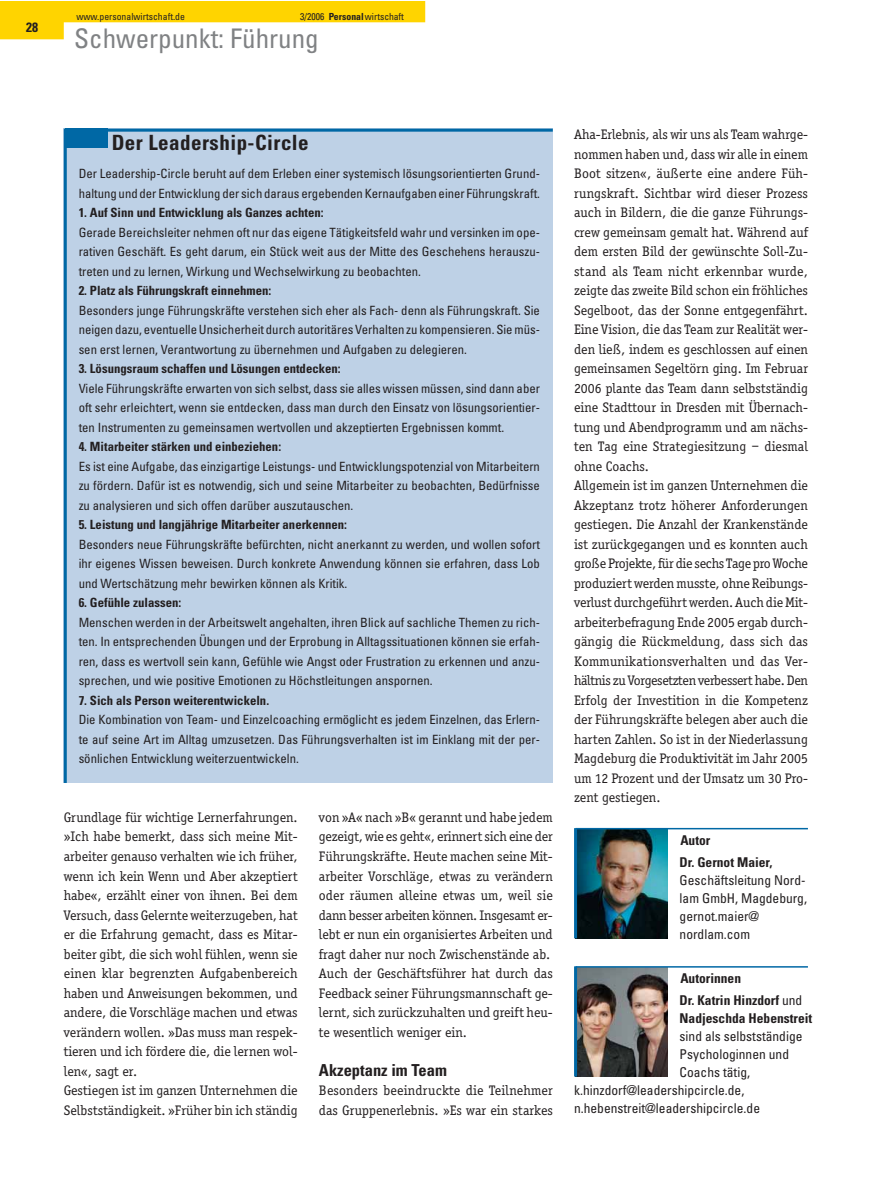
<style>
.page{position:relative;width:893px;height:1191px;background:#fff}
.page>*{position:absolute;margin:0;border:0;box-sizing:border-box;transform-origin:0 0}
.t1{font:condensed 27px "Univers";color:#808284}
.t2{font:700 condensed 21px "Univers";letter-spacing:.02em;color:#231f20}
.t3{font:700 condensed 16.5px "Univers";color:#231f20}
.t4{font:14.25px/19.5px "Officina Serif";color:#231f20}
.t5{font:condensed 13.5px/18px "Univers";color:#231f20}
.t6{font:700 condensed 13.5px/18px "Univers";color:#231f20}
.t7{font:condensed 12.75px/19.5px "Univers";color:#231f20;text-align:justify}
.t8{font:700 condensed 12.75px "Univers";color:#231f20}
.t9{font:condensed 9.75px "Univers";color:#231f20}
.s1{font-weight:700}
.s2{font-weight:400}
</style>
<div class="page">
<svg style="left:0;top:1px;width:425px;height:38px"></svg>
<img style="left:577px;top:829px;width:91px;height:109px">
<hr style="left:576px;top:828px;width:232px;height:1px;background:#0068a5">
<hr style="left:574px;top:828px;width:3px;height:110px;background:#0068a5">
<img style="left:577px;top:967px;width:91px;height:109px">
<hr style="left:576px;top:966px;width:232px;height:1px;background:#0068a5">
<hr style="left:574px;top:966px;width:3px;height:110px;background:#0068a5">
<div style="left:64px;top:129px;width:489px;height:654px;background:#bed1e6"></div>
<div style="left:65px;top:129px;width:43px;height:19px;background:#0068a5"></div>
<hr style="left:64px;top:129px;width:3px;height:654px;background:#0068a5">
<hr style="left:65px;top:129px;width:488px;height:3px;background:#0068a5">
<p class="t6" style="left:26px;top:20px;width:13px">28</p>
<p class="t9" style="left:77px;top:13px;width:110px">www.personalwirtschaft.de</p>
<p class="t9" style="left:300px;top:13px;width:105px">3/2006 <span class="s1">Personal</span>wirtschaft</p>
<h1 class="t1" style="left:74px;top:28px;width:246px">Schwerpunkt: Führung</h1>
<h2 class="t2" style="left:112px;top:135px;width:199px">Der Leadership-Circle</h2>
<p class="t4" style="left:574px;top:126px;width:235px">Aha-Erlebnis, als wir uns als Team wahrge&shy;nommen haben und, dass wir alle in einem Boot sitzen«, äußerte eine andere Füh&shy;rungskraft. Sichtbar wird dieser Prozess auch in Bildern, die die ganze Führungs&shy;crew gemeinsam gemalt hat. Während auf dem ersten Bild der gewünschte Soll-Zu&shy;stand als Team nicht erkennbar wurde, zeigte das zweite Bild schon ein fröhliches Segelboot, das der Sonne entgegenfährt.<br>Eine Vision, die das Team zur Realität wer&shy;den ließ, indem es geschlossen auf einen gemeinsamen Segeltörn ging. Im Februar 2006 plante das Team dann selbstständig eine Stadttour in Dresden mit Übernach&shy;tung und Abendprogramm und am nächs&shy;ten Tag eine Strategiesitzung – diesmal ohne Coachs.<br>Allgemein ist im ganzen Unternehmen die Akzeptanz trotz höherer Anforderungen gestiegen. Die Anzahl der Krankenstände ist zurückgegangen und es konnten auch große Projekte, für die sechs Tage pro Woche produziert werden musste, ohne Reibungs&shy;verlust durchgeführt werden. Auch die Mit&shy;arbeiterbefragung Ende 2005 ergab durch&shy;gängig die Rückmeldung, dass sich das Kommunikationsverhalten und das Ver&shy;hältnis zu Vorgesetzten verbessert habe. Den Erfolg der Investition in die Kompetenz der Führungskräfte belegen aber auch die harten Zahlen. So ist in der Niederlassung Magdeburg die Produktivität im Jahr 2005 um 12 Prozent und der Umsatz um 30 Pro&shy;zent gestiegen.</p>
<p class="t7" style="left:79px;top:165px;width:463px">Der Leadership-Circle beruht auf dem Erleben einer systemisch lösungsorientierten Grund&shy;haltung und der Entwicklung der sich daraus ergebenden Kernaufgaben einer Führungskraft.</p>
<p class="t8" style="left:79px;top:208px;width:247px">1. Auf Sinn und Entwicklung als Ganzes achten:</p>
<p class="t7" style="left:79px;top:224px;width:463px">Gerade Bereichsleiter nehmen oft nur das eigene Tätigkeitsfeld wahr und versinken im ope&shy;rativen Geschäft. Es geht darum, ein Stück weit aus der Mitte des Geschehens herauszu&shy;treten und zu lernen, Wirkung und Wechselwirkung zu beobachten.</p>
<p class="t8" style="left:79px;top:286px;width:194px">2. Platz als Führungskraft einnehmen:</p>
<p class="t7" style="left:79px;top:302px;width:463px">Besonders junge Führungskräfte verstehen sich eher als Fach- denn als Führungskraft. Sie neigen dazu, eventuelle Unsicherheit durch autoritäres Verhalten zu kompensieren. Sie müs&shy;sen erst lernen, Verantwortung zu übernehmen und Aufgaben zu delegieren.</p>
<p class="t8" style="left:79px;top:364px;width:264px">3. Lösungsraum schaffen und Lösungen entdecken:</p>
<p class="t7" style="left:79px;top:380px;width:463px">Viele Führungskräfte erwarten von sich selbst, dass sie alles wissen müssen, sind dann aber oft sehr erleichtert, wenn sie entdecken, dass man durch den Einsatz von lösungsorientier&shy;ten Instrumenten zu gemeinsamen wertvollen und akzeptierten Ergebnissen kommt.</p>
<p class="t8" style="left:79px;top:442px;width:204px">4. Mitarbeiter stärken und einbeziehen:</p>
<p class="t7" style="left:79px;top:458px;width:463px">Es ist eine Aufgabe, das einzigartige Leistungs- und Entwicklungspotenzial von Mitarbeitern zu fördern. Dafür ist es notwendig, sich und seine Mitarbeiter zu beobachten, Bedürfnisse zu analysieren und sich offen darüber auszutauschen.</p>
<p class="t8" style="left:79px;top:520px;width:270px">5. Leistung und langjährige Mitarbeiter anerkennen:</p>
<p class="t7" style="left:79px;top:536px;width:463px">Besonders neue Führungskräfte befürchten, nicht anerkannt zu werden, und wollen sofort ihr eigenes Wissen beweisen. Durch konkrete Anwendung können sie erfahren, dass Lob und Wertschätzung mehr bewirken können als Kritik.</p>
<p class="t8" style="left:79px;top:598px;width:104px">6. Gefühle zulassen:</p>
<p class="t7" style="left:79px;top:614px;width:463px">Menschen werden in der Arbeitswelt angehalten, ihren Blick auf sachliche Themen zu rich&shy;ten. In entsprechenden Übungen und der Erprobung in Alltagssituationen können sie erfah&shy;ren, dass es wertvoll sein kann, Gefühle wie Angst oder Frustration zu erkennen und anzu&shy;sprechen, und wie positive Emotionen zu Höchstleitungen anspornen.</p>
<p class="t8" style="left:79px;top:695px;width:192px">7. Sich als Person weiterentwickeln.</p>
<p class="t7" style="left:79px;top:711px;width:463px">Die Kombination von Team- und Einzelcoaching ermöglicht es jedem Einzelnen, das Erlern&shy;te auf seine Art im Alltag umzusetzen. Das Führungsverhalten ist im Einklang mit der per&shy;sönlichen Entwicklung weiterzuentwickeln.</p>
<p class="t4" style="left:64px;top:808px;width:235px">Grundlage für wichtige Lernerfahrungen. »Ich habe bemerkt, dass sich meine Mit&shy;arbeiter genauso verhalten wie ich früher, wenn ich kein Wenn und Aber akzeptiert habe«, erzählt einer von ihnen. Bei dem Versuch, dass Gelernte weiterzugeben, hat er die Erfahrung gemacht, dass es Mitar&shy;beiter gibt, die sich wohl fühlen, wenn sie einen klar begrenzten Aufgabenbereich haben und Anweisungen bekommen, und andere, die Vorschläge machen und etwas verändern wollen. »Das muss man respek&shy;tieren und ich fördere die, die lernen wol&shy;len«, sagt er.<br>Gestiegen ist im ganzen Unternehmen die Selbstständigkeit. »Früher bin ich ständig</p>
<p class="t4" style="left:319px;top:808px;width:235px">von »A« nach »B« gerannt und habe jedem gezeigt, wie es geht«, erinnert sich eine der Führungskräfte. Heute machen seine Mit&shy;arbeiter Vorschläge, etwas zu verändern oder räumen alleine etwas um, weil sie dann besser arbeiten können. Insgesamt er&shy;lebt er nun ein organisiertes Arbeiten und fragt daher nur noch Zwischenstände ab.<br>Auch der Geschäftsführer hat durch das Feedback seiner Führungsmannschaft ge&shy;lernt, sich zurückzuhalten und greift heu&shy;te wesentlich weniger ein.</p>
<p class="t3" style="left:319px;top:1063px;width:130px">Akzeptanz im Team</p>
<p class="t4" style="left:319px;top:1081px;width:235px">Besonders beeindruckte die Teilnehmer das Gruppenerlebnis. »Es war ein starkes</p>
<p class="t6" style="left:680px;top:832px;width:31px">Autor</p>
<p class="t6" style="left:680px;top:854px;width:94px">Dr. Gernot Maier,</p>
<p class="t5" style="left:680px;top:872px;width:129px">Geschäftsleitung Nord&shy;lam GmbH, Magdeburg, gernot.maier@ nordlam.com</p>
<p class="t6" style="left:680px;top:970px;width:62px">Autorinnen</p>
<p class="t6" style="left:680px;top:992px;width:134px">Dr. Katrin Hinzdorf <span class="s2">und<br></span>Nadjeschda Hebenstreit</p>
<p class="t5" style="left:680px;top:1028px;width:124px">sind als selbstständige</p>
<p class="t5" style="left:680px;top:1046px;width:111px">Psychologinnen und</p>
<p class="t5" style="left:680px;top:1064px;width:72px">Coachs tätig,</p>
<p class="t5" style="left:574px;top:1082px;width:172px">k.hinzdorf@leadershipcircle.de,</p>
<p class="t5" style="left:574px;top:1100px;width:188px">n.hebenstreit@leadershipcircle.de</p>
</div>
